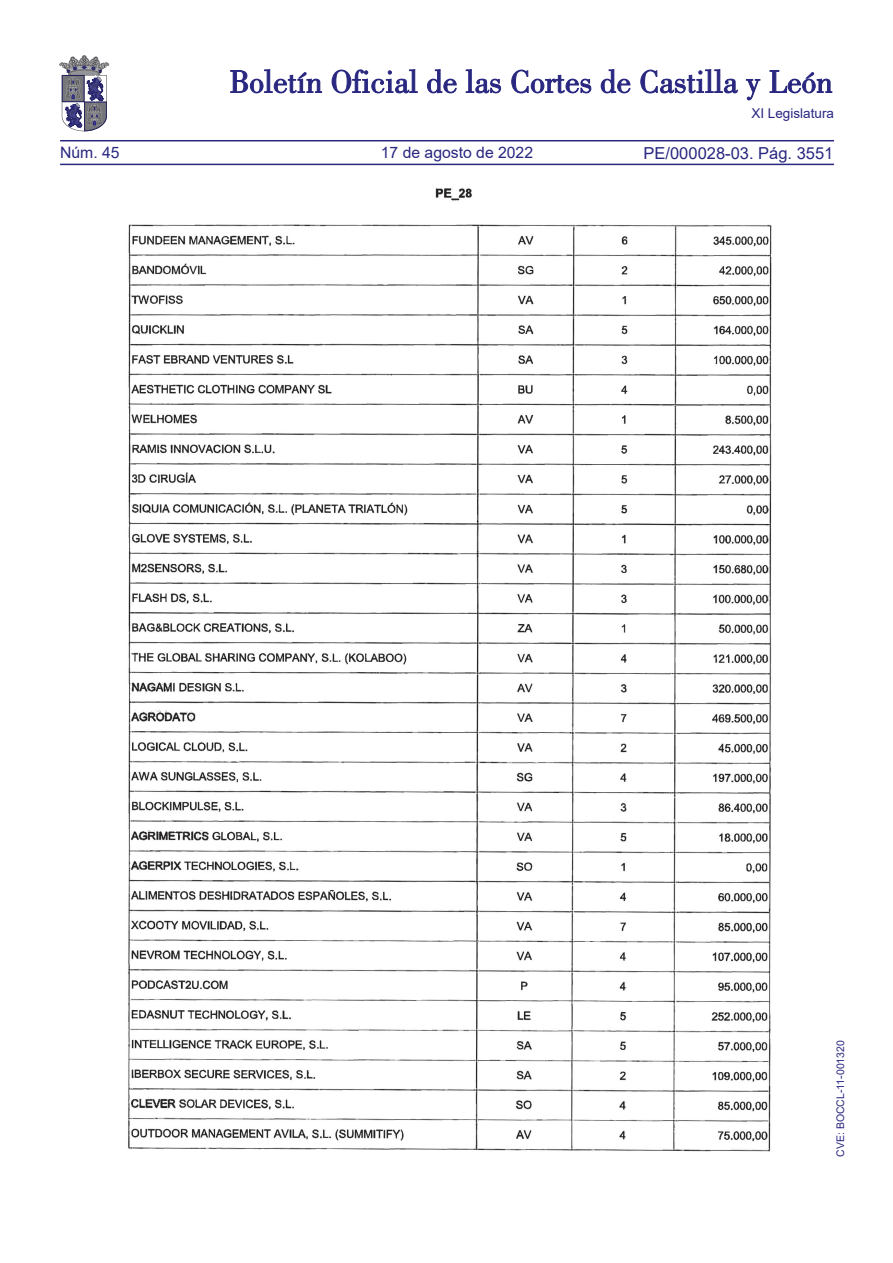
<style>
.page{position:relative;width:893px;height:1263px;background:#fff}
.page>*{position:absolute;margin:0;border:0;box-sizing:border-box;transform-origin:0 0}
.t1{font:16.5px "Arial";color:#292780}
.t2{font:15.75px "Arial";color:#292780}
.t3{font:13.5px "Arial";color:#292780}
.t4{font:10.5px "Arial";color:#292780}
</style>
<div class="page">
<hr style="left:60px;top:164px;width:774px;height:1px;background:#292780">
<hr style="left:60px;top:140px;width:774px;height:1px;background:#292780">
<svg style="left:230px;top:69px;width:92px;height:24px"></svg>
<svg style="left:332px;top:69px;width:86px;height:24px"></svg>
<svg style="left:427px;top:69px;width:30px;height:24px"></svg>
<svg style="left:466px;top:69px;width:35px;height:24px"></svg>
<svg style="left:511px;top:70px;width:80px;height:23px"></svg>
<svg style="left:601px;top:69px;width:29px;height:24px"></svg>
<svg style="left:640px;top:69px;width:98px;height:24px"></svg>
<svg style="left:746px;top:79px;width:14px;height:21px"></svg>
<svg style="left:770px;top:70px;width:62px;height:23px"></svg>
<svg style="left:60px;top:55px;width:49px;height:76px"></svg>
<img style="left:128px;top:188px;width:644px;height:964px">
<p class="t2" style="left:60px;top:142px;width:61px">Núm. 45</p>
<p class="t2" style="left:381px;top:142px;width:154px">17 de agosto de 2022</p>
<p class="t3" style="left:751px;top:104px;width:84px">XI Legislatura</p>
<p class="t1" style="left:643px;top:141px;width:191px">PE/000028-03. Pág. 3551</p>
<p class="t4" style="left:833px;top:1157px;width:118px;rotate:-90deg">CVE: BOCCL-11-001320</p>
</div>
